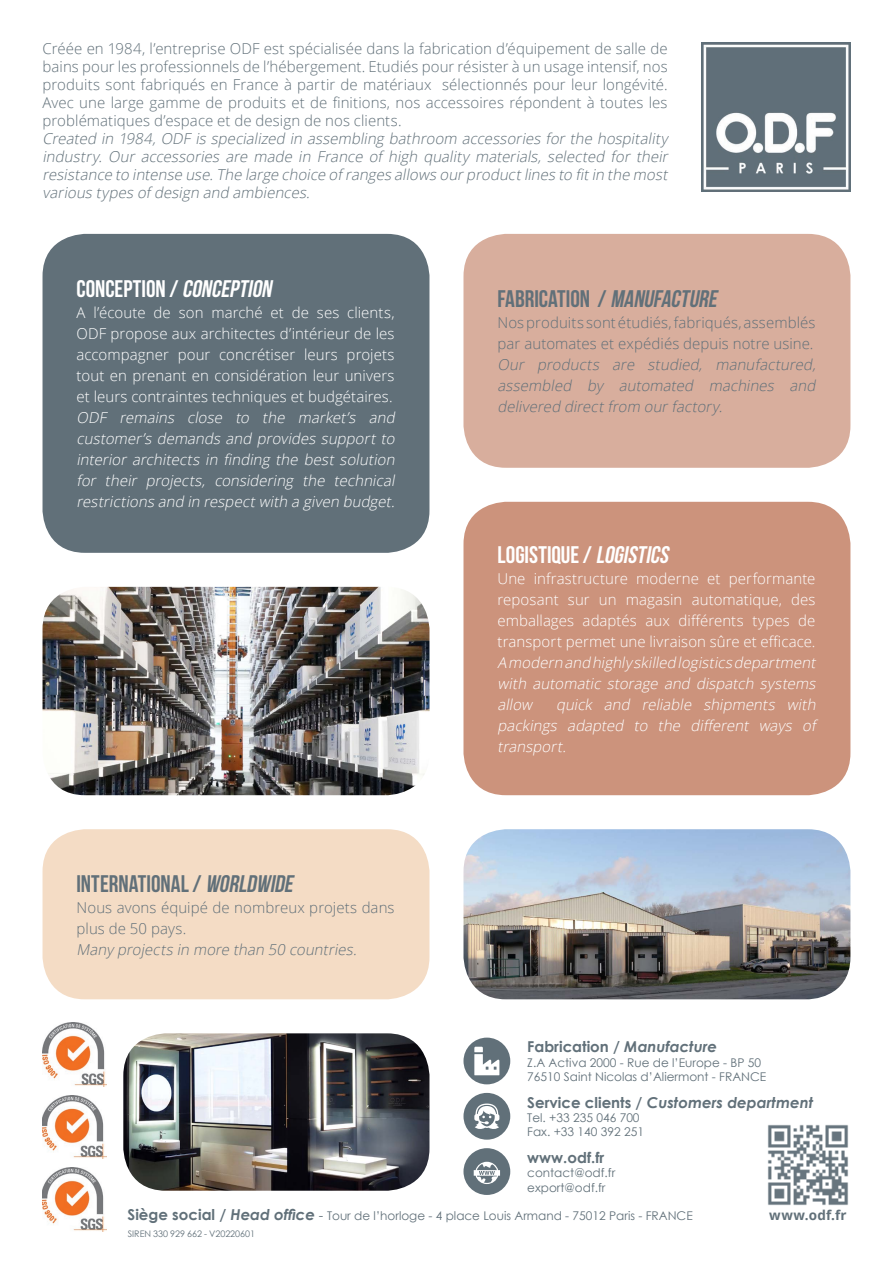
<style>
.page{position:relative;width:893px;height:1263px;background:#fff}
.page>*{position:absolute;margin:0;border:0;box-sizing:border-box;transform-origin:0 0}
.TITRE_GRAS_Gris{font:700 24px "Bebas Neue";color:#617079}
.TITRE_GRAS_Blanc{font:700 24px "Bebas Neue";letter-spacing:-.005em;color:#fff}
.TITRE_GRAS_Gris-2{font:700 24px "Bebas Neue";color:#fff}
.TEXTE_Blanc{font:300 15px/18px "Open Sans";letter-spacing:.005em;color:#617079;text-align:justify}
.TEXTE_Blanc-2{font:italic 300 15px/18px "Open Sans";color:#617079}
.TEXTE_Blanc-3{font:300 15px/21px "Open Sans";letter-spacing:.005em;color:#fff;text-align:justify}
.TEXTE_Blanc-4{font:italic 300 15px/21px "Open Sans";color:#fff;text-align:justify}
.TEXTE_gris_italic{font:italic 300 15px/21px "Open Sans";color:#fff;text-align:justify}
.TEXTE_Gris{font:300 15px/21px "Open Sans";letter-spacing:.005em;color:#fff;text-align:justify}
.TEXTE_Blanc_italic{font:italic 300 15px/21px "Open Sans";color:#617079;text-align:justify}
.TEXTE_Gris-2{font:300 15px/21px "Open Sans";letter-spacing:.005em;color:#617079}
.TEXTE_Gris-3{font:italic 300 15px "Open Sans";color:#617079}
.Adresse{font:italic 700 15px "Century Gothic";color:#617079}
.Adresse-2{font:700 15px "Century Gothic";color:#617079}
.TEXTE{font:700 13.5px "Open Sans";letter-spacing:.015em;color:#617079}
.Adresse-3{font:12px "Century Gothic";color:#617079}
.Adresse-4{font:9px "Century Gothic";color:#617079}
.s1{font-style:italic}
.s2{font-style:normal}
.s3{font-weight:700;font-size:15px}
.s4{font-weight:700;font-style:italic;font-size:15px}
.s5{font-size:13.5px}
</style>
<div class="page">
<img style="left:123px;top:1033px;width:306px;height:158px">
<img style="left:43px;top:587px;width:386px;height:208px">
<img style="left:702px;top:43px;width:148px;height:148px">
<div style="left:463px;top:1148px;width:47px;height:47px;background:#617079;border-radius:50%"></div>
<svg style="left:474px;top:1162px;width:26px;height:22px"></svg>
<div style="left:463px;top:234px;width:387px;height:234px;background:#d8ae9d;border-radius:43px"></div>
<div style="left:43px;top:829px;width:386px;height:170px;background:#f4dcc5;border-radius:43px"></div>
<div style="left:463px;top:502px;width:387px;height:293px;background:#cc937c;border-radius:43px"></div>
<div style="left:463px;top:1093px;width:47px;height:47px;background:#617079;border-radius:50%"></div>
<svg style="left:474px;top:1103px;width:25px;height:26px"></svg>
<div style="left:463px;top:1037px;width:47px;height:47px;background:#617079;border-radius:50%"></div>
<svg style="left:474px;top:1047px;width:25px;height:28px"></svg>
<img style="left:767px;top:1124px;width:82px;height:82px">
<div style="left:43px;top:234px;width:386px;height:319px;background:#617079;border-radius:43px"></div>
<img style="left:463px;top:829px;width:387px;height:170px">
<img style="left:43px;top:1023px;width:63px;height:63px">
<img style="left:43px;top:1095px;width:63px;height:64px">
<img style="left:43px;top:1167px;width:63px;height:64px">
<p class="TEXTE_Blanc" style="left:43px;top:39px;width:627px">Créée en 1984, l’entreprise ODF est spécialisée dans la fabrication d’équipement de salle de bains pour les professionnels de l’hébergement. Etudiés pour résister à un usage intensif, nos produits sont fabriqués en France à partir de matériaux sélectionnés pour leur longévité.<br>Avec une large gamme de produits et de finitions, nos accessoires répondent à toutes les problématiques d’espace et de design de nos clients.</p>
<p class="TEXTE_Blanc-2" style="left:43px;top:129px;width:630px">Created in 1984, ODF is specialized in assembling bathroom accessories for the hospitality industry. Our accessories are made in France of high quality materials, selected for their resistance to intense use.The large choice of ranges allows ourproductlines to fitin the most various types of design and ambiences.</p>
<p class="TITRE_GRAS_Blanc" style="left:77px;top:276px;width:201px">CONCEPTION / <span class="s1">CONCEPTION</span></p>
<p class="TEXTE_Blanc-3" style="left:77px;top:302px;width:320px">A l’écoute de son marché et de ses clients, ODF propose aux architectes d’intérieur de les accompagner pour concrétiser leurs projets tout en prenant en considération leur univers et leurs contraintes techniques et budgétaires.</p>
<p class="TEXTE_Blanc-4" style="left:77px;top:407px;width:323px">ODF remains close to the market’s and customer’s demands and provides support to interior architects in finding the best solution for their projects, considering the technical restrictions and in respectwith a given budget.</p>
<p class="TITRE_GRAS_Gris" style="left:77px;top:870px;width:222px">INTERNATIONAL / <span class="s1">WORLDWIDE</span></p>
<p class="TEXTE_Gris-2" style="left:77px;top:896px;width:320px">Nous avons équipé de nombreux projets dans plus de 50 pays.</p>
<p class="TEXTE_Gris-3" style="left:77px;top:939px;width:285px">Many projects in more than 50 countries.</p>
<p class="TITRE_GRAS_Gris" style="left:497px;top:286px;width:225px">FABRICATION / <span class="s1">MANUFACTURE</span></p>
<p class="TEXTE_Blanc" style="left:497px;top:312px;width:320px;line-height:21px">Nos produits sont étudiés, fabriqués, assemblés par automates et expédiés depuis notre usine.</p>
<p class="TEXTE_Blanc_italic" style="left:497px;top:354px;width:323px">Our products are studied, manufactured, assembled by automated machines and delivered directfrom ourfactory.</p>
<p class="TITRE_GRAS_Gris-2" style="left:497px;top:541px;width:177px">LOGISTIQUE / <span class="s1">LOGISTICS</span></p>
<p class="TEXTE_Gris" style="left:497px;top:568px;width:320px">Une infrastructure moderne et performante reposant sur un magasin automatique, des emballages adaptés aux différents types de transport permet une livraison sûre et efficace.</p>
<p class="TEXTE_gris_italic" style="left:497px;top:652px;width:323px">A modern and highly skilled logistics department with automatic storage and dispatch systems allow</p>
<p class="TEXTE_gris_italic" style="left:497px;top:694px;width:323px;text-align:left;text-indent:59px">quick and reliable shipments with packings adapted to the different ways of transport.</p>
<p class="Adresse-2" style="left:527px;top:1035px;width:191px">Fabrication / <span class="s1">Manufacture</span></p>
<p class="Adresse-3" style="left:527px;top:1054px;width:235px">Z.A Activa 2000 - Rue de l’Europe - BP 50</p>
<p class="Adresse-3" style="left:527px;top:1068px;width:241px">76510 Saint Nicolas d’Aliermont - FRANCE</p>
<p class="Adresse" style="left:527px;top:1091px;width:287px"><span class="s2">Service clients /</span> Customers department</p>
<p class="Adresse-3" style="left:527px;top:1109px;width:114px">Tel. +33 235 046 700</p>
<p class="Adresse-3" style="left:527px;top:1123px;width:118px">Fax. +33 140 392 251</p>
<p class="Adresse-2" style="left:527px;top:1146px;width:79px">www.odf.fr</p>
<p class="Adresse-3" style="left:527px;top:1164px;width:89px">contact@odf.fr</p>
<p class="Adresse-3" style="left:527px;top:1179px;width:80px">export@odf.fr</p>
<p class="TEXTE" style="left:769px;top:1206px;width:79px">www.odf.fr</p>
<p class="Adresse-3" style="left:128px;top:1208px;width:567px"><span class="s3">Siège social /</span> <span class="s4">Head office</span> <span class="s5">-</span> Tour de l’horloge - 4 place Louis Armand - 75012 Paris - FRANCE</p>
<p class="Adresse-4" style="left:128px;top:1228px;width:129px">SIREN 330 929 662 - V20220601</p>
</div>
